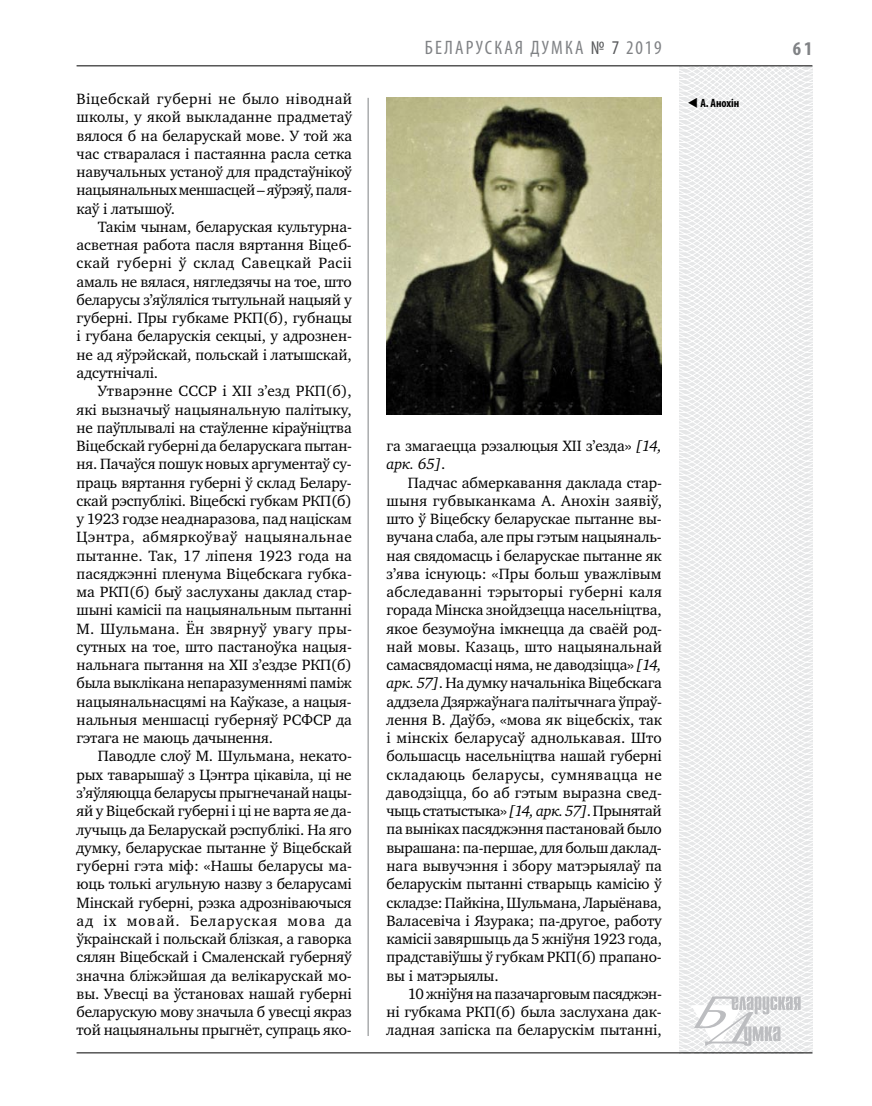
<style>
.page{position:relative;width:872px;height:1106px;background:#fff}
.page>*{position:absolute;margin:0;border:0;box-sizing:border-box;transform-origin:0 0}
.t1{font:condensed 19.5px "Myriad Pro";letter-spacing:.11em;color:#808285}
.t2{font:700 condensed 19.5px "Myriad Pro";color:#808285}
.t3{font:15.3px/18.3px "Charter C";letter-spacing:-.01em;color:#000;text-align:justify}
.t4{font:700 condensed 12px "Myriad Pro";color:#000}
.s1{color:#58595b}
.s2{font-style:italic}
</style>
<div class="page">
<hr style="left:368px;top:98px;width:1px;height:938px;background:#808285">
<svg style="left:621px;top:65px;width:192px;height:989px"></svg>
<svg style="left:691px;top:996px;width:109px;height:53px"></svg>
<hr style="left:77px;top:65px;width:735px;height:1px;background:#000">
<hr style="left:77px;top:1052px;width:735px;height:1px;background:#000">
<img style="left:386px;top:97px;width:276px;height:317px">
<p class="t3" style="left:77px;top:90px;width:277px;text-align:left">Віцебскай губерні не было ніводнай школы, у якой выкладанне прадметаў вялося б на беларускай мове. У той жа час стваралася i пастаянна расла сетка навучальных устаноў для прадстаўнікоў нацыянальных меншасцей – яўрэяў, паля-- каў і латышоў.</p>
<p class="t3" style="left:77px;top:218px;width:277px;text-indent:21px">Такім чынам, беларуская культурна&shy;асветная работа пасля вяртання Віцеб&shy;скай губерні ў склад Савецкай Расіі амаль не вялася, нягледзячы на тое, што беларусы з’яўляліся тытульнай нацыяй у губерні. Пры губкаме РКП(б), губнацы і губана беларускія секцыі, у адрознен&shy;не ад яўрэйскай, польскай і латышскай, адсутнічалі.</p>
<p class="t3" style="left:77px;top:382px;width:277px;text-indent:21px">Утварэнне СССР і XII з’езд РКП(б), які вызначыў нацыянальную палітыку, не паўплывалі на стаўленне кіраўніцтва Віцебскай губерні да беларускага пытан&shy;ня. Пачаўся пошук новых аргументаў су&shy;праць вяртання губерні ў склад Белару&shy;скай рэспублікі. Віцебскі губкам РКП(б) у 1923 годзе неаднаразова, пад націскам Цэнтра, абмяркоўваў нацыянальнае пытанне. Так, 17 ліпеня 1923 года на пасяджэнні пленума Віцебскага губка&shy;ма РКП(б) быў заслуханы даклад стар&shy;шыні камісіі па нацыянальным пытанні М. Шульмана. Ён звярнуў увагу пры&shy;сутных на тое, што пастаноўка нацыя&shy;нальнага пытання на XII з’ездзе РКП(б) была выклікана непаразуменнямі паміж нацыянальнасцямі на Каўказе, а нацыя&shy;нальныя меншасці губерняў РСФСР да гэтага не маюць дачынення.</p>
<p class="t3" style="left:77px;top:747px;width:277px;text-indent:21px">Паводле слоў М. Шульмана, некато&shy;рых таварышаў з Цэнтра цікавіла, ці не з’яўляюцца беларусы прыгнечанай нацы&shy;яй у Віцебскай губерні і ці не варта яе да&shy;лучыць да Беларускай рэспублікі. На яго думку, беларускае пытанне ў Віцебскай губерні гэта міф: «Нашы беларусы ма&shy;юць толькі агульную назву з беларусамі Мінскай губерні, рэзка адрозніваючыся ад іх мовай. Беларуская мова да ўкраінскай і польскай блізкая, а гаворка сялян Віцебскай і Смаленскай губерняў значна бліжэйшая да велікарускай мо&shy;вы. Увесці ва ўстановах нашай губерні беларускую мову значыла б увесці якраз той нацыянальны прыгнёт, супраць яко-</p>
<p class="t1" style="left:425px;top:36px;width:238px">БЕЛАРУСКАЯ ДУМКА <span class="s1">№ 7</span> 2019</p>
<p class="t2" style="left:793px;top:37px;width:21px">61</p>
<p class="t4" style="left:687px;top:96px;width:53px">▼ А. Анохін</p>
<p class="t3" style="left:386px;top:437px;width:277px">га змагаецца рэзалюцыя XII з’езда» <span class="s2">[14, арк. 65]</span>.</p>
<p class="t3" style="left:386px;top:473px;width:277px;text-indent:21px">Падчас абмеркавання даклада стар&shy;шыня губвыканкама А. Анохін заявіў, што ў Віцебску беларускае пытанне вы&shy;вучана слаба, але пры гэтым нацыяналь&shy;ная свядомасць і беларускае пытанне як з’ява існуюць: «Пры больш уважлівым абследаванні тэрыторыі губерні каля горада Мінска знойдзецца насельніцтва, якое безумоўна імкнецца да сваёй род&shy;най мовы. Казаць, што нацыянальнай самасвядомасці няма, не даводзіцца» <span class="s2">[14, арк. 57]</span>. На думку начальніка Віцебскага аддзела Дзяржаўнага палітычнага ўпраў&shy;лення В. Даўбэ, «мова як віцебскіх, так і мінскіх беларусаў аднолькавая. Што большасць насельніцтва нашай губерні складаюць беларусы, сумнявацца не даводзіцца, бо аб гэтым выразна свед&shy;чыць статыстыка» <span class="s2">[14, арк. 57]</span>. Прынятай па выніках пасяджэння пастановай было вырашана: па-першае, для больш даклад&shy;нага вывучэння і збору матэрыялаў па беларускім пытанні стварыць камісію ў складзе: Пайкіна, Шульмана, Ларыёнава, Валасевіча і Язурака; па-другое, работу камісіі завяршыць да 5 жніўня 1923 года, прадставіўшы ў губкам РКП(б) прапано&shy;вы і матэрыялы.</p>
<p class="t3" style="left:386px;top:984px;width:277px;text-indent:21px">10 жніўня на пазачарговым пасяджэн&shy;ні губкама РКП(б) была заслухана дак&shy;ладная запіска па беларускім пытанні,</p>
</div>
